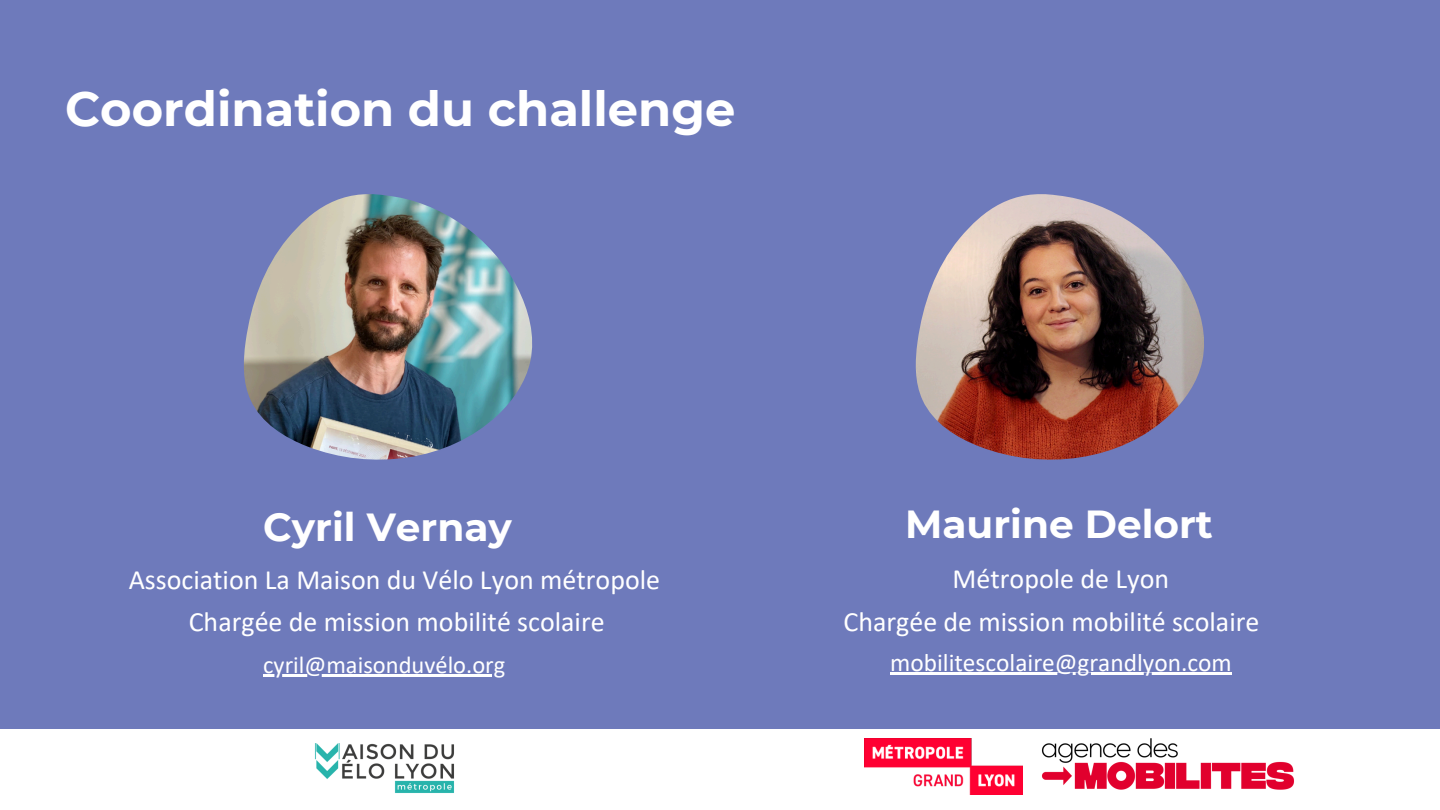
<style>
.page{position:relative;width:1440px;height:810px;background:#6e7abb}
.page>*{position:absolute;margin:0;border:0;box-sizing:border-box;transform-origin:0 0}
.t1{font:700 48px "Montserrat";color:#fff}
.t2{font:700 39.1px "Montserrat";color:#fff}
.t3{font:28px "Calibri";color:#fff}
.t4{font:25.4px "Calibri";color:#fff}
.t5{font:24.5px "Calibri";color:#fff}
</style>
<div class="page">
<img style="left:244px;top:194px;width:288px;height:266px">
<img style="left:916px;top:194px;width:288px;height:266px">
<hr style="left:263px;top:674px;width:242px;height:3px;background:#fff">
<hr style="left:890px;top:673px;width:342px;height:2px;background:#fff">
<div style="left:0;top:729px;width:1440px;height:81px;background:#fff"></div>
<img style="left:314px;top:743px;width:140px;height:50px">
<img style="left:1022px;top:738px;width:272px;height:57px">
<img style="left:865px;top:739px;width:157px;height:55px">
<p class="t1" style="left:65px;top:80px;width:672px">Coordination du challenge</p>
<h3 class="t2" style="left:263px;top:503px;width:250px">Cyril Vernay</h3>
<p class="t2" style="left:905px;top:500px;width:309px">Maurine Delort</p>
<p class="t3" style="left:129px;top:568px;width:533px">Association La Maison du Vélo Lyon métropole</p>
<p class="t3" style="left:189px;top:610px;width:417px">Chargée de mission mobilité scolaire</p>
<h3 class="t3" style="left:953px;top:567px;width:218px">Métropole de Lyon</h3>
<p class="t3" style="left:844px;top:610px;width:417px">Chargée de mission mobilité scolaire</p>
<p class="t5" style="left:263px;top:655px;width:244px">cyril@maisonduvélo.org</p>
<h3 class="t4" style="left:890px;top:652px;width:343px">mobilitescolaire@grandlyon.com</h3>
</div>
